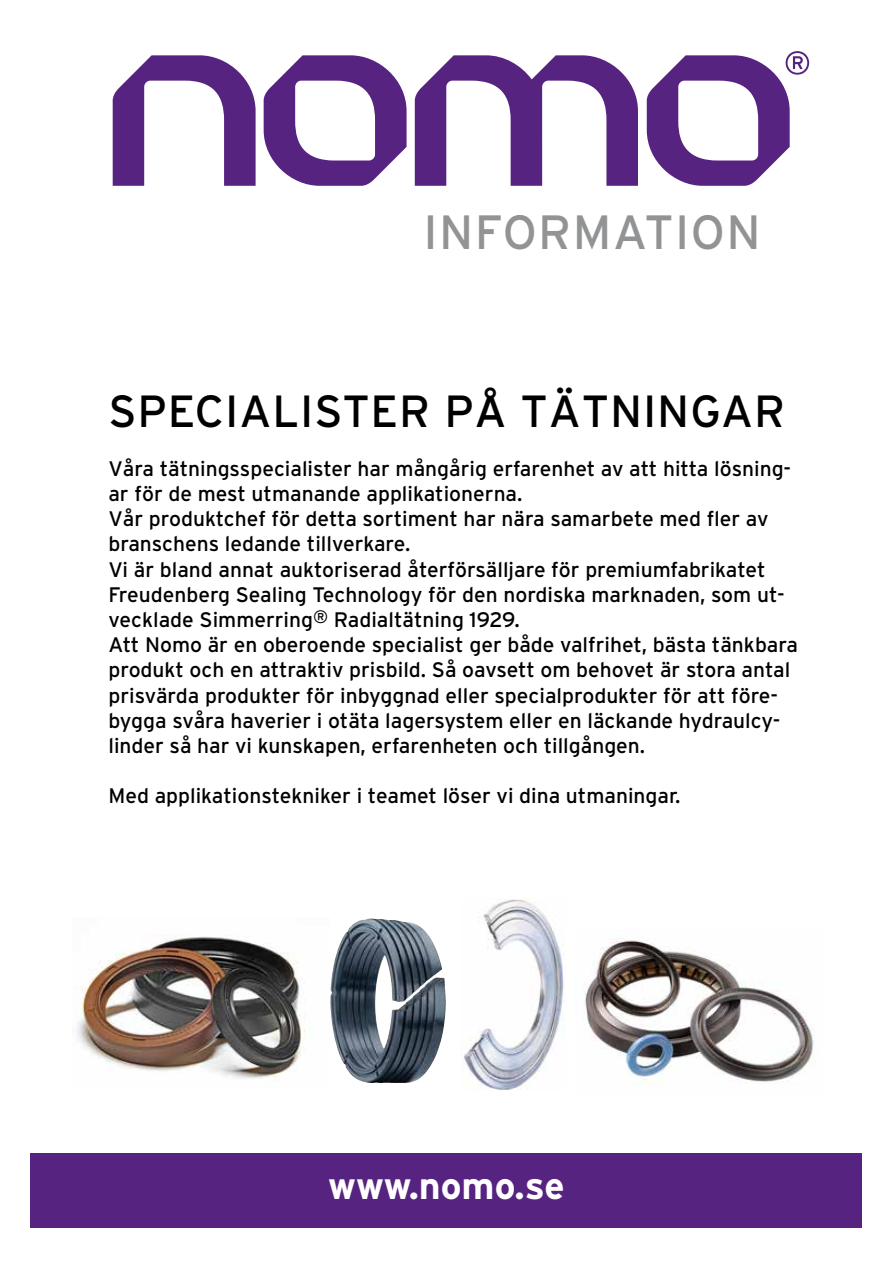
<style>
.page{position:relative;width:893px;height:1263px;background:#fff}
.page>*{position:absolute;margin:0;border:0;box-sizing:border-box;transform-origin:0 0}
.t1{font:48px "Interstate";letter-spacing:.03em;color:#929395}
.t2{font:45px "Interstate";letter-spacing:.02em;color:#000}
.t3{font:700 37.5px "Interstate";color:#fff}
.t4{font:21px/25.2px "Interstate";color:#000}
</style>
<div class="page">
<img style="left:461px;top:898px;width:103px;height:192px">
<svg style="left:264px;top:55px;width:143px;height:131px"></svg>
<svg style="left:113px;top:55px;width:143px;height:131px"></svg>
<svg style="left:415px;top:55px;width:223px;height:131px"></svg>
<svg style="left:647px;top:51px;width:162px;height:135px"></svg>
<img style="left:74px;top:934px;width:232px;height:145px">
<img style="left:584px;top:939px;width:231px;height:145px">
<img style="left:330px;top:918px;width:40px;height:151px">
<div style="left:30px;top:1153px;width:831px;height:75px;background:#572381"></div>
<h1 class="t1" style="left:423px;top:203px;width:339px">INFORMATION</h1>
<h2 class="t2" style="left:108px;top:384px;width:678px">SPECIALISTER PÅ TÄTNINGAR</h2>
<p class="t4" style="left:108px;top:456px;width:691px">Våra tätningsspecialister har mångårig erfarenhet av att hitta lösning&shy;ar för de mest utmanande applikationerna.<br>Vår produktchef för detta sortiment har nära samarbete med fler av branschens ledande tillverkare.<br>Vi är bland annat auktoriserad återförsälljare för premiumfabrikatet Freudenberg Sealing Technology för den nordiska marknaden, som ut&shy;vecklade Simmerring<sup>®</sup> Radialtätning 1929.<br>Att Nomo är en oberoende specialist ger både valfrihet, bästa tänkbara produkt och en attraktiv prisbild. Så oavsett om behovet är stora antal prisvärda produkter för inbyggnad eller specialprodukter för att före&shy;bygga svåra haverier i otäta lagersystem eller en läckande hydraulcy&shy;linder så har vi kunskapen, erfarenheten och tillgången.</p>
<p class="t4" style="left:108px;top:783px;width:574px">Med applikationstekniker i teamet löser vi dina utmaningar.</p>
<h3 class="t3" style="left:328px;top:1163px;width:238px">www.nomo.se</h3>
</div>
